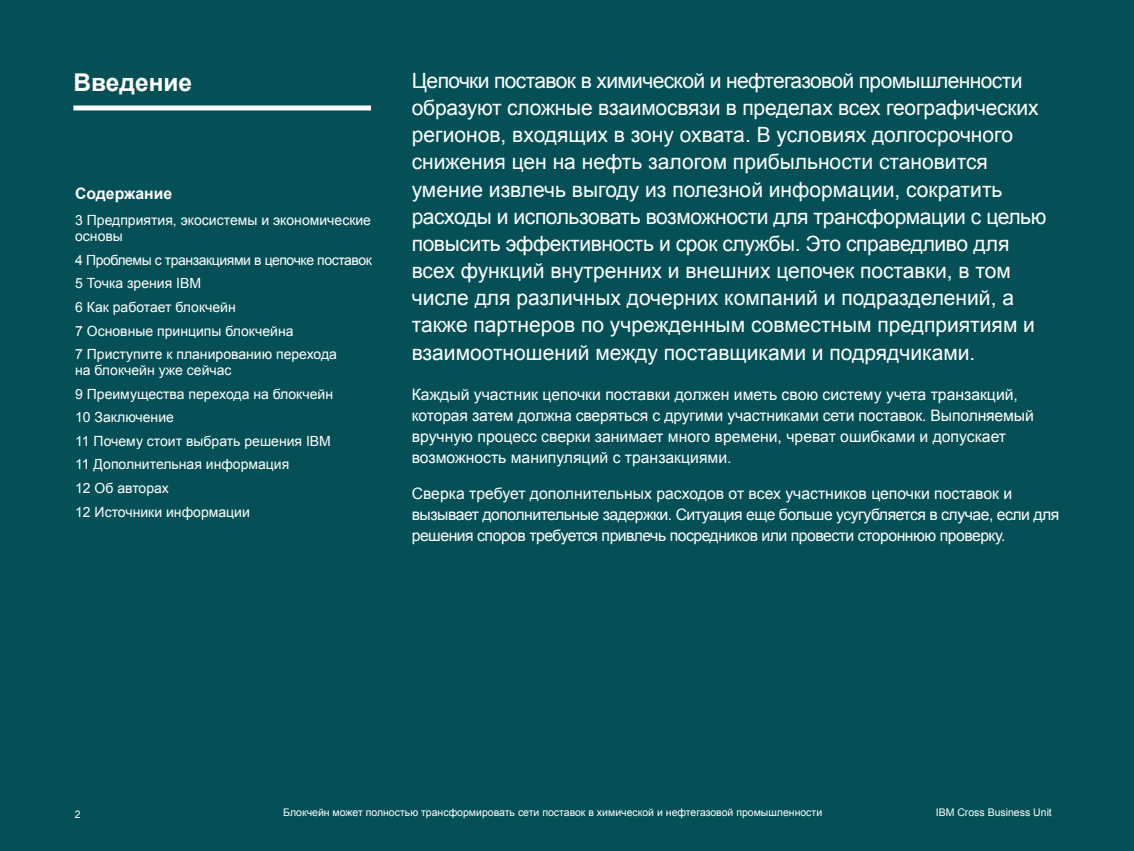
<style>
.page{position:relative;width:1134px;height:851px;background:#fff}
.page>*{position:absolute;margin:0;border:0;box-sizing:border-box;transform-origin:0 0}
.Subhead{font:700 24.5px "Arial";color:#fff}
.Introwhite{font:21px/27.1px "Arial";color:#fff}
.Bodywhite{font:15.75px/21px "Arial";letter-spacing:-.01em;color:#fff}
.Bodywhite-2{font:15.75px/21px "Arial";letter-spacing:-.03em;color:#fff}
.Highlighthead{font:700 15.75px "Arial";color:#fff}
.Highlight{font:14px/16.1px "Arial";color:#fff}
.Highlight-2{font:14px "Arial";letter-spacing:-.03em;color:#fff}
.Master{font:10.5px "Arial";color:#fff}
</style>
<div class="page">
<div style="left:0;top:0;width:1134px;height:850px;background:#055056"></div>
<div style="left:73px;top:105px;width:298px;height:5px;background:#fff"></div>
<p class="Subhead" style="left:73px;top:66px;width:120px">Введение</p>
<p class="Highlighthead" style="left:75px;top:183px;width:99px">Содержание</p>
<p class="Highlight" style="left:75px;top:212px;width:297px">3 Предприятия, экосистемы и экономические основы</p>
<p class="Highlight-2" style="left:75px;top:250px;width:298px">4 Проблемы с транзакциями в цепочке поставок</p>
<p class="Highlight" style="left:75px;top:275px;width:127px">5 Точка зрения IBM</p>
<p class="Highlight" style="left:75px;top:299px;width:162px">6 Как работает блокчейн</p>
<p class="Highlight" style="left:75px;top:322px;width:220px">7 Основные принципы блокчейна</p>
<p class="Highlight" style="left:75px;top:346px;width:263px">7 Приступите к планированию перехода на блокчейн уже сейчас</p>
<p class="Highlight" style="left:75px;top:385px;width:259px">9 Преимущества перехода на блокчейн</p>
<p class="Highlight" style="left:75px;top:409px;width:100px">10 Заключение</p>
<p class="Highlight" style="left:75px;top:432px;width:257px">11 Почему стоит выбрать решения IBM</p>
<p class="Highlight" style="left:75px;top:456px;width:216px">11 Дополнительная информация</p>
<p class="Highlight" style="left:75px;top:480px;width:95px">12 Об авторах</p>
<p class="Highlight" style="left:75px;top:503px;width:176px">12 Источники информации</p>
<p class="Introwhite" style="left:412px;top:67px;width:636px">Цепочки поставок в химической и нефтегазовой промышленности образуют сложные взаимосвязи в пределах всех географических регионов, входящих в зону охвата. В условиях долгосрочного снижения цен на нефть залогом прибыльности становится умение извлечь выгоду из полезной информации, сократить расходы и использовать возможности для трансформации с целью повысить эффективность и срок службы. Это справедливо для всех функций внутренних и внешних цепочек поставки, в том числе для различных дочерних компаний и подразделений, а также партнеров по учрежденным совместным предприятиям и взаимоотношений между поставщиками и подрядчиками.</p>
<p class="Bodywhite" style="left:412px;top:384px;width:624px">Каждый участник цепочки поставки должен иметь свою систему учета транзакций, которая затем должна сверяться с другими участниками сети поставок. Выполняемый вручную процесс сверки занимает много времени, чреват ошибками и допускает возможность манипуляций с транзакциями.</p>
<p class="Bodywhite-2" style="left:412px;top:483px;width:649px">Сверка требует дополнительных расходов от всех участников цепочки поставок и вызывает дополнительные задержки. Ситуация еще больше усугубляется в случае, если для решения споров требуется привлечь посредников или провести стороннюю проверку.</p>
<p class="Master" style="left:75px;top:806px;width:7px">2</p>
<p class="Master" style="left:283px;top:804px;width:541px">Блокчейн может полностью трансформировать сети поставок в химической и нефтегазовой промышленности</p>
<p class="Master" style="left:936px;top:804px;width:118px">IBM Cross Business Unit</p>
</div>
